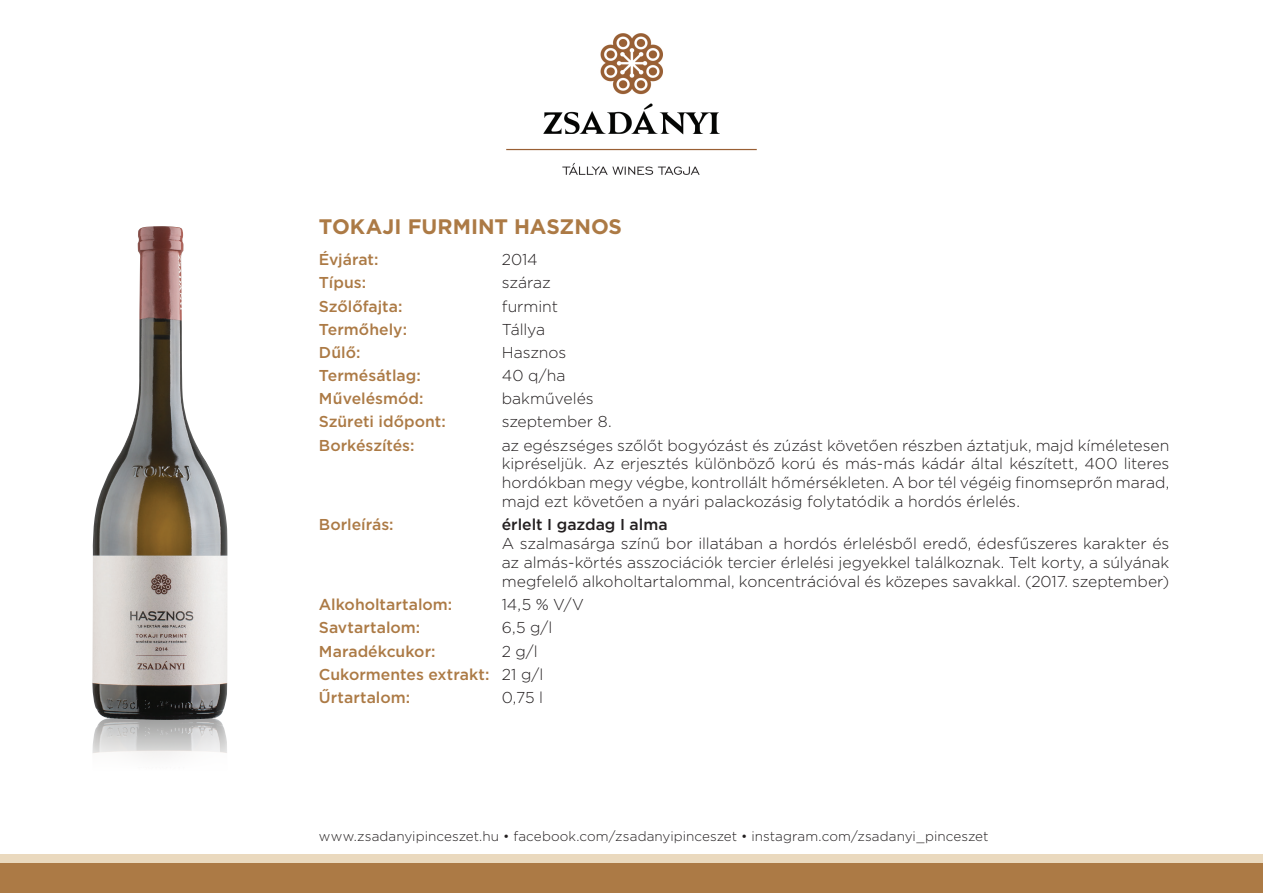
<style>
.page{position:relative;width:1263px;height:893px;background:#fff}
.page>*{position:absolute;margin:0;border:0;box-sizing:border-box;transform-origin:0 0}
.t1{font:700 21px "Gotham";color:#ac7a45}
.t2{font:300 15.75px/18.9px "Gotham";letter-spacing:-.005em;color:#231f20;text-align:justify}
.t3{font:500 15.75px/23.1px "Gotham";color:#ac7a45}
.t4{font:500 15.75px "Gotham";color:#231f20}
.t5{font:300 13.5px "Gotham";letter-spacing:.005em;color:#231f20}
.s1{font-weight:300;color:#231f20}
</style>
<div class="page">
<div style="left:0;top:855px;width:1263px;height:8px;background:#ead9be"></div>
<div style="left:0;top:863px;width:1263px;height:30px;background:#ac7a45"></div>
<img style="left:506px;top:33px;width:251px;height:142px">
<img style="left:92px;top:226px;width:135px;height:490px">
<img style="left:92px;top:716px;width:135px;height:139px">
<h1 class="t1" style="left:319px;top:212px;width:305px">TOKAJI FURMINT HASZNOS</h1>
<p class="t3" style="left:319px;top:248px;width:61px">Évjárat:</p>
<p class="t2" style="left:502px;top:250px;width:37px">2014</p>
<p class="t3" style="left:319px;top:271px;width:49px">Típus:</p>
<p class="t2" style="left:502px;top:273px;width:51px">száraz</p>
<p class="t3" style="left:319px;top:294px;width:85px">Szőlőfajta:</p>
<p class="t2" style="left:502px;top:296px;width:58px">furmint</p>
<p class="t3" style="left:319px;top:317px;width:90px">Termőhely:</p>
<p class="t2" style="left:502px;top:319px;width:45px">Tállya</p>
<p class="t3" style="left:319px;top:341px;width:43px">Dűlő:</p>
<p class="t2" style="left:502px;top:342px;width:66px">Hasznos</p>
<p class="t3" style="left:319px;top:364px;width:103px">Termésátlag:</p>
<p class="t2" style="left:502px;top:366px;width:65px">40 q/ha</p>
<p class="t3" style="left:319px;top:387px;width:106px">Művelésmód:</p>
<p class="t2" style="left:502px;top:389px;width:93px">bakművelés</p>
<p class="t3" style="left:319px;top:410px;width:128px">Szüreti időpont:</p>
<p class="t2" style="left:502px;top:412px;width:111px">szeptember 8.</p>
<p class="t3" style="left:319px;top:433px;width:97px">Borkészítés:</p>
<p class="t2" style="left:502px;top:435px;width:669px">az egészséges szőlőt bogyózást és zúzást követően részben áztatjuk, majd kíméletesen kipréseljük. Az erjesztés különböző korú és más-más kádár által készített, 400 literes hordókban megy végbe, kontrollált hőmérsékleten. A bor tél végéig finomseprőn marad, majd ezt követően a nyári palackozásig folytatódik a hordós érlelés.</p>
<p class="t3" style="left:319px;top:513px;width:76px">Borleírás:</p>
<p class="t4" style="left:502px;top:515px;width:167px">érlelt I gazdag I alma</p>
<p class="t2" style="left:502px;top:534px;width:669px">A szalmasárga színű bor illatában a hordós érlelésből eredő, édesfűszeres karakter és az almás-körtés asszociációk tercier érlelési jegyekkel találkoznak. Telt korty, a súlyának megfelelő alkoholtartalommal, koncentrációval és közepes savakkal. (2017. szeptember)</p>
<p class="t3" style="left:319px;top:593px;width:135px">Alkoholtartalom:</p>
<p class="t2" style="left:502px;top:595px;width:84px">14,5 % V/V</p>
<p class="t3" style="left:319px;top:616px;width:103px">Savtartalom:</p>
<p class="t2" style="left:502px;top:618px;width:52px">6,5 g/l</p>
<p class="t3" style="left:319px;top:639px;width:118px">Maradékcukor:</p>
<p class="t3" style="left:319px;top:639px;width:226px;text-indent:183px"><span class="s1">2 g/l<br></span>Cukormentes extrakt: <span class="s1">21 g/l<br></span>Űrtartalom:</p>
<p class="t2" style="left:502px;top:687px;width:43px">0,75 l</p>
<p class="t5" style="left:319px;top:828px;width:671px">www.zsadanyipinceszet.hu • facebook.com/zsadanyipinceszet • instagram.com/zsadanyi_pinceszet</p>
</div>
